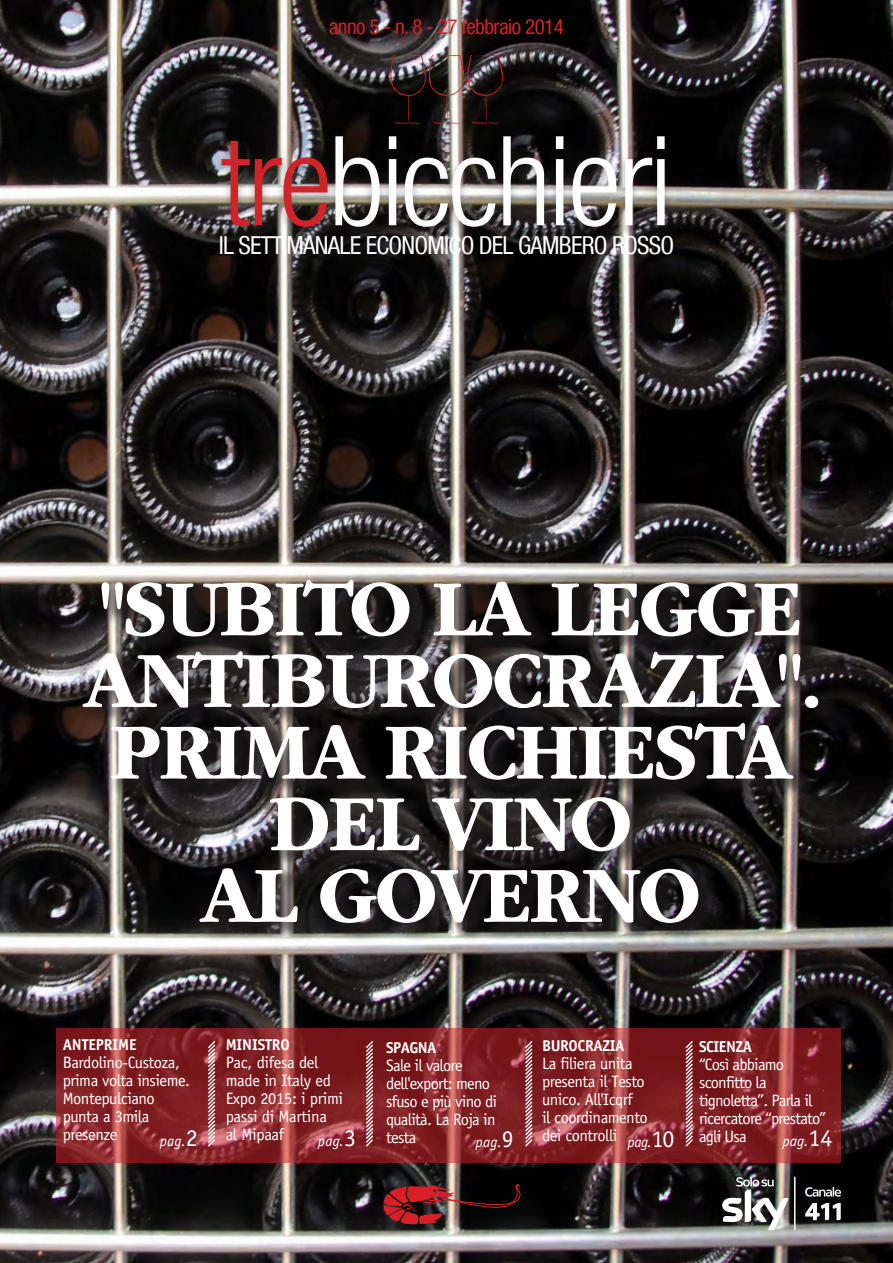
<style>
.page{position:relative;width:893px;height:1263px;background:#fff}
.page>*{position:absolute;margin:0;border:0;box-sizing:border-box;transform-origin:0 0}
.t1{font:300 condensed 124.5px "Helvetica Neue LT Com";letter-spacing:-.025em;color:#fff}
.Titolone{font:700 83.1px/71.6px "ITC Garamond Std";letter-spacing:-.04em;color:#fff;text-align:center;scale:.95 1}
.t2{font:condensed 24.75px "Helvetica Neue LT Com";letter-spacing:-.03em;color:#fff}
.t3{font:condensed 21px "Helvetica Neue LT Com";letter-spacing:-.025em;color:#d1232a}
.t4{font:16.5px/18px "Officina Sans Std";letter-spacing:-.03em;color:#fff}
.t5{font:16.5px/18px "Officina Sans Std";letter-spacing:-.05em;color:#fff}
.t6{font:700 15.75px "Officina Sans Std";letter-spacing:-.025em;color:#fff}
.t7{font:italic 15px "Officina Sans Std";color:#fff}
.s1{color:#d1232a}
.s2{font-style:normal;font-size:24px}
</style>
<div class="page">
<img style="left:0;top:0;width:893px;height:1263px">
<svg style="left:56px;top:1028px;width:785px;height:134px;fill:#7d1d21"></svg>
<div style="left:213px;top:132px;width:460px;height:108px;background:#231f20;opacity:.2"></div>
<svg style="left:383px;top:1184px;width:137px;height:40px"></svg>
<svg style="left:206px;top:1039px;width:11px;height:109px"></svg>
<svg style="left:364px;top:1039px;width:11px;height:109px"></svg>
<svg style="left:524px;top:1039px;width:10px;height:109px"></svg>
<svg style="left:684px;top:1039px;width:10px;height:109px"></svg>
<div style="left:81px;top:573px;width:761px;height:370px;background:#231f20;opacity:.6"></div>
<img style="left:390px;top:55px;width:113px;height:69px">
<svg style="left:805px;top:1187px;width:36px;height:9px"></svg>
<hr style="left:794px;top:1177px;width:1px;height:53px;background:#fff">
<svg style="left:722px;top:1177px;width:67px;height:53px"></svg>
<svg style="left:805px;top:1203px;width:36px;height:17px"></svg>
<p class="t3" style="left:329px;top:14px;width:236px">anno 5 - n. 8 - 27 febbraio 2014</p>
<p class="t1" style="left:221px;top:110px;width:453px"><span class="s1">tre</span>bicchieri</p>
<p class="t2" style="left:219px;top:231px;width:457px">IL SETTIMANALE ECONOMICO DEL GAMBERO ROSSO</p>
<p class="Titolone" style="left:83px;top:573px;width:781px">"SUBITO LA LEGGE<br>ANTIBUROCRAZIA".<br>PRIMA RICHIESTA<br>DEL VINO</p>
<p class="Titolone" style="left:200px;top:860px;width:529px">AL GOVERNO</p>
<p class="t6" style="left:226px;top:1035px;width:66px">MINISTRO</p>
<p class="t4" style="left:226px;top:1053px;width:94px">Pac, difesa del</p>
<p class="t4" style="left:226px;top:1071px;width:119px">made in Italy ed<br>Expo 2015: i primi passi di Martina</p>
<p class="t4" style="left:226px;top:1125px;width:60px">al Mipaaf</p>
<p class="t7" style="left:318px;top:1132px;width:39px">pag.<span class="s2">3</span></p>
<p class="t6" style="left:63px;top:1035px;width:75px">ANTEPRIME</p>
<p class="t4" style="left:63px;top:1053px;width:129px">Bardolino-Custoza, prima volta insieme.<br>Montepulciano</p>
<p class="t4" style="left:63px;top:1107px;width:88px">punta a 3mila presenze</p>
<p class="t6" style="left:542px;top:1036px;width:84px">BUROCRAZIA</p>
<p class="t4" style="left:542px;top:1055px;width:104px">La filiera unita presenta il Testo unico. All'Icqrf</p>
<p class="t4" style="left:542px;top:1109px;width:107px">il coordinamento</p>
<p class="t4" style="left:542px;top:1127px;width:77px">dei controlli</p>
<p class="t6" style="left:699px;top:1037px;width:55px">SCIENZA</p>
<p class="t5" style="left:699px;top:1056px;width:129px">“Così abbiamo sconfitto la tignoletta”. Parla il ricercatore “prestato”</p>
<p class="t6" style="left:386px;top:1038px;width:52px">SPAGNA</p>
<p class="t4" style="left:386px;top:1056px;width:112px">Sale il valore dell'export: meno sfuso e più vino di qualità. La Roja in testa</p>
<p class="t7" style="left:160px;top:1132px;width:39px">pag.<span class="s2">2</span></p>
<p class="t4" style="left:699px;top:1128px;width:49px">agli Usa</p>
<p class="t7" style="left:476px;top:1133px;width:39px">pag.<span class="s2">9</span></p>
<p class="t7" style="left:628px;top:1133px;width:48px">pag.<span class="s2">10</span></p>
<p class="t7" style="left:783px;top:1132px;width:51px">pag.<span class="s2">14</span></p>
</div>
